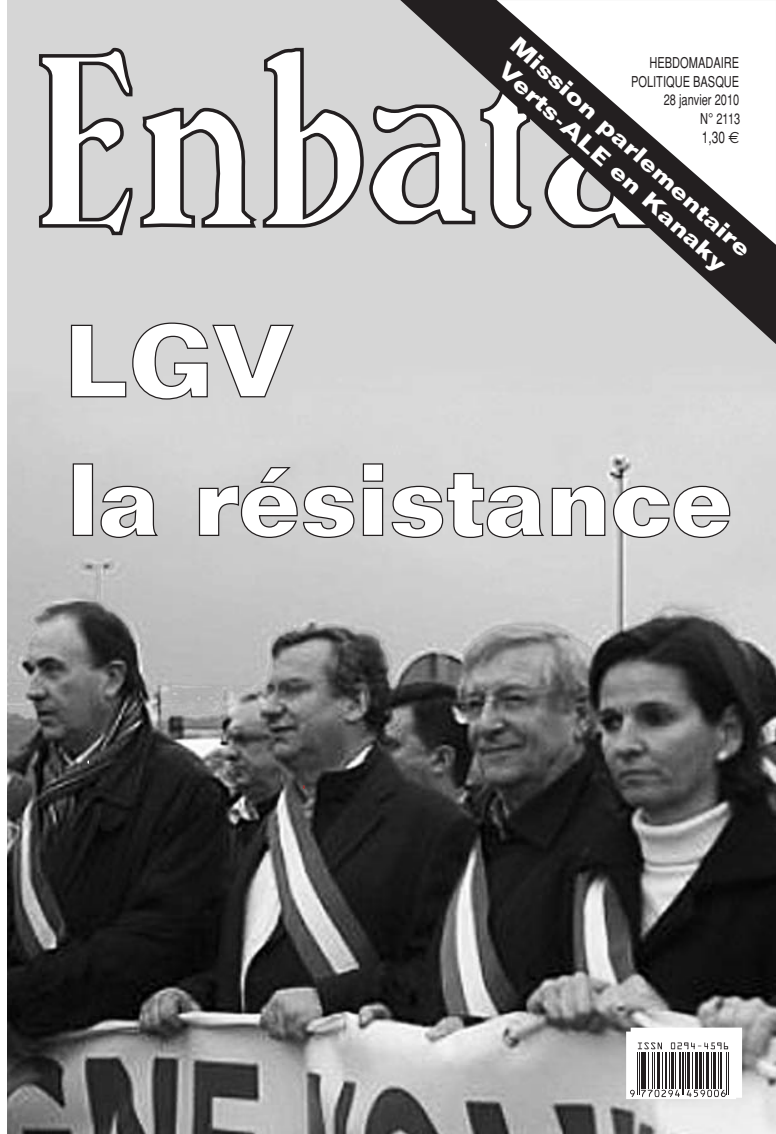
<style>
.page{position:relative;width:776px;height:1134px;background:#fff}
.page>*{position:absolute;margin:0;border:0;box-sizing:border-box;transform-origin:0 0}
.t1{font:700 100px/138.6px "Folio";color:#fff}
.t2{font:700 22.5px/27px "Folio";color:#fff;text-align:center;scale:1.2 1}
.t3{font:16.25px "Helvetica";color:#231f20;scale:.74 1}
.t4{font:15px/18.6px "Helvetica";color:#231f20;text-align:right;scale:.74 1}
.s1{font-family:"Euro Sans"}
</style>
<div class="page">
<img style="left:7px;top:0;width:769px;height:1134px">
<svg style="left:478px;top:350px;width:55px;height:784px;background:#818181"></svg>
<div style="left:631px;top:1027px;width:111px;height:71px;background:#fff"></div>
<svg style="left:626px;top:1031px;width:110px;height:68px"></svg>
<svg style="left:379px;top:0;width:397px;height:350px"></svg>
<svg style="left:70px;top:322px;width:225px;height:78px;background:#c9c8c8"></svg>
<svg style="left:37px;top:46px;width:493px;height:238px"></svg>
<div style="left:73px;top:463px;width:20px;height:73px;border:1px solid #231f20"></div>
<svg style="left:100px;top:485px;width:60px;height:54px;background:#b5b5b5"></svg>
<svg style="left:198px;top:466px;width:157px;height:73px;background:#c0c0c0"></svg>
<svg style="left:362px;top:463px;width:22px;height:74px;background:#b8b7b8"></svg>
<svg style="left:391px;top:472px;width:215px;height:67px;background:#c5c5c5"></svg>
<svg style="left:612px;top:485px;width:119px;height:54px;background:#c2c2c2"></svg>
<svg style="left:709px;top:113px;width:4px;height:5px"></svg>
<h2 class="t2" style="left:521px;top:33px;width:264px;rotate:42deg">Mission parlementaire<br>Verts-ALE en Kanaky</h2>
<p class="t4" style="left:631px;top:55px;width:149px">HEBDOMADAIRE<br>POLITIQUE BASQUE<br>28 janvier 2010<br>N 2113</p>
<p class="t3" style="left:702px;top:131px;width:52px">1,30 <span class="s1">€</span></p>
<h1 class="t1" style="left:64px;top:302px;width:670px">LGV<br>la résistance</h1>
</div>
